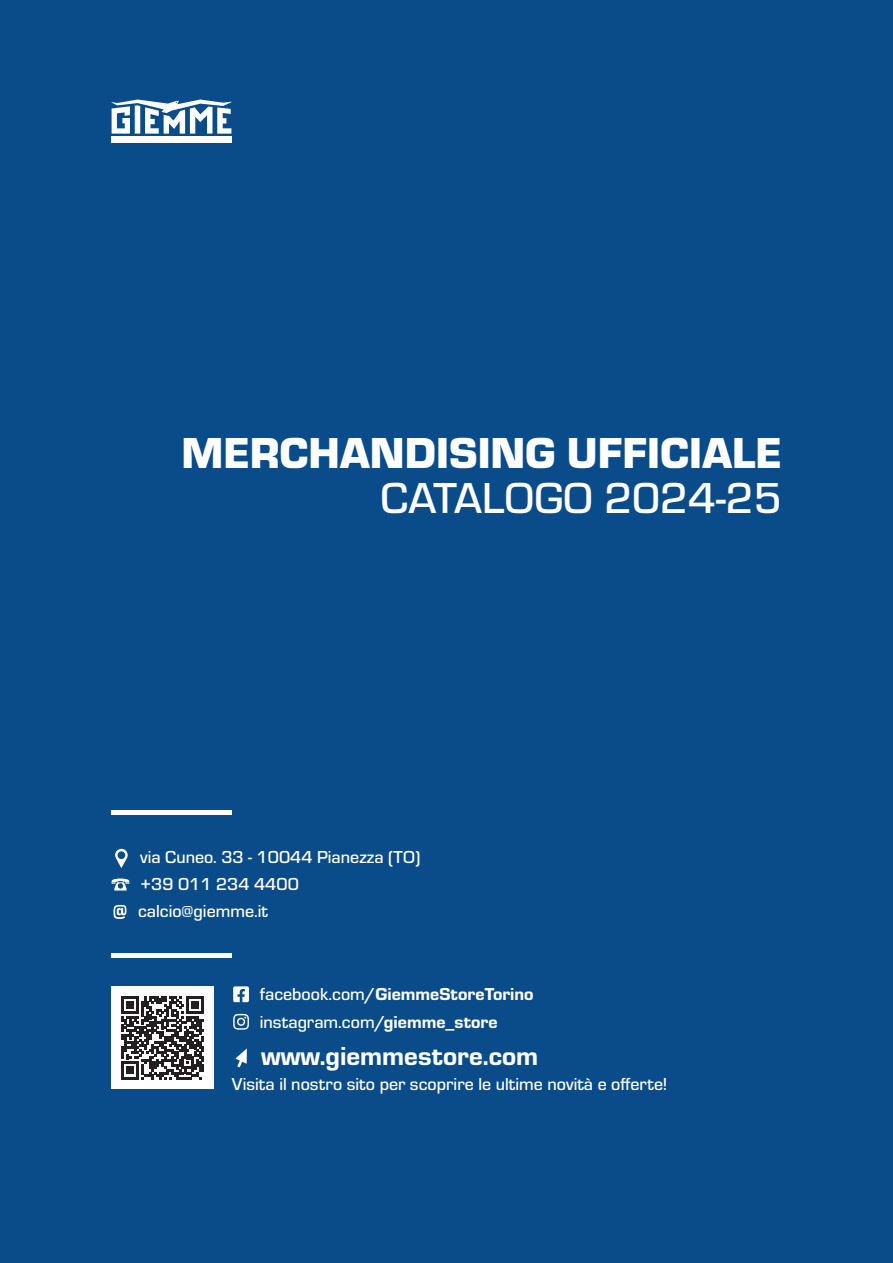
<style>
.page{position:relative;width:893px;height:1263px;background:#0a4c89}
.page>*{position:absolute;margin:0;border:0;box-sizing:border-box;transform-origin:0 0}
.t1{font:900 45px "Eurostile";color:#fff}
.t2{font:500 45px "Eurostile";color:#fff}
.t3{font:27px "Eurostile Hea";color:#fff}
.t4{font:500 18px/27px "Eurostile";color:#fff}
.t5{font:18px "Eurostile Hea";color:#fff}
.s1{font-family:"Eurostile";font-weight:500}
.s2{font-family:"Eurostile Hea";font-weight:400}
</style>
<div class="page">
<div style="left:111px;top:136px;width:121px;height:6px;background:#fff"></div>
<svg style="left:112px;top:99px;width:120px;height:35px"></svg>
<svg style="left:235px;top:1048px;width:12px;height:19px"></svg>
<svg style="left:233px;top:986px;width:16px;height:16px"></svg>
<svg style="left:233px;top:1014px;width:16px;height:16px"></svg>
<hr style="left:111px;top:810px;width:121px;height:4px;background:#fff">
<div style="left:111px;top:953px;width:121px;height:5px;background:#fff"></div>
<div style="left:111px;top:986px;width:103px;height:103px;background:#fff"></div>
<svg style="left:121px;top:996px;width:83px;height:83px"></svg>
<svg style="left:115px;top:849px;width:13px;height:19px"></svg>
<svg style="left:111px;top:878px;width:19px;height:12px"></svg>
<svg style="left:114px;top:905px;width:12px;height:14px"></svg>
<h1 class="t1" style="left:182px;top:421px;width:602px">MERCHANDISING UFFICIALE</h1>
<h1 class="t2" style="left:380px;top:467px;width:403px">CATALOGO 2024-25</h1>
<p class="t4" style="left:138px;top:843px;width:284px">via Cuneo. 33 - 10044 Pianezza (TO) +39 011 234 4400 calcio@giemme.it</p>
<p class="t5" style="left:260px;top:982px;width:275px"><span class="s1">facebook.com</span>/GiemmeStoreTorino</p>
<p class="t4" style="left:260px;top:1007px;width:240px">instagram.com<span class="s2">/giemme_store</span></p>
<h2 class="t3" style="left:261px;top:1037px;width:279px">www.giemmestore.com</h2>
<p class="t4" style="left:232px;top:1069px;width:437px">Visita il nostro sito per scoprire le ultime novità e offerte!</p>
</div>
